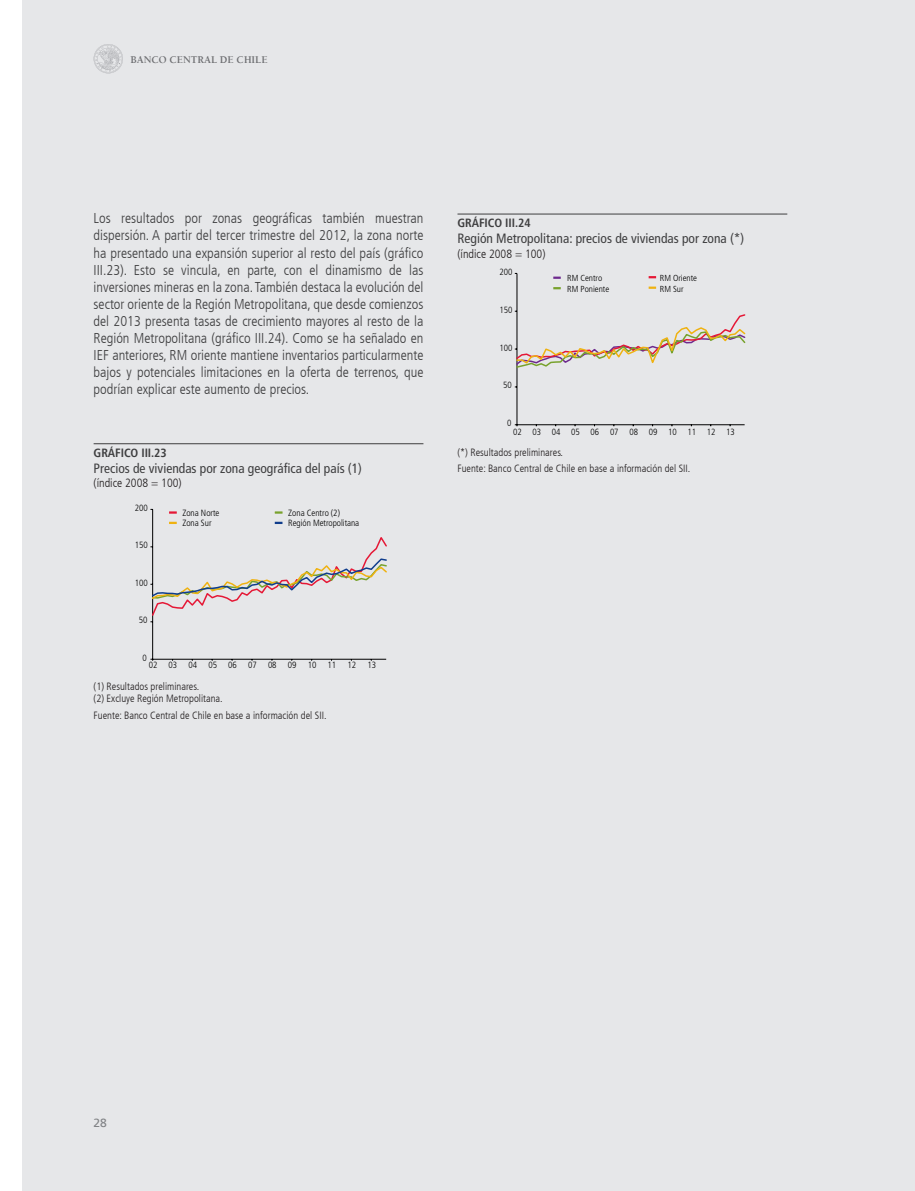
<style>
.page{position:relative;width:915px;height:1191px;background:#fff}
.page>*{position:absolute;margin:0;border:0;box-sizing:border-box;transform-origin:0 0}
.t1{font:300 condensed 14.25px/17.1px "Frutiger LT";color:#3e3e3f;text-align:justify}
.t2{font:condensed 13.5px "Frutiger LT";color:#3e3e3f}
.t3{font:300 condensed 12px "Frutiger LT";color:#231f20}
.t4{font:700 condensed 12px "Frutiger LT";letter-spacing:-.005em;color:#3e3e3f}
.t5{font:12px "Frutiger LT";color:#808285}
.t6{font:300 condensed 10.5px/12.6px "Frutiger LT";color:#231f20}
.t7{font:700 10.5px "Berkeley LT";color:#6c6d70}
.t8{font:300 condensed 9px "Frutiger LT";letter-spacing:-.005em;color:#000}
.t9{font:300 condensed 8.7px "Frutiger LT";letter-spacing:-.005em;color:#000}
</style>
<div class="page">
<div style="left:22px;top:0;width:892px;height:1191px;background:#e6e7e9"></div>
<hr style="left:914px;top:0;width:1px;height:1191px;background:#e6e7e9">
<svg style="left:94px;top:44px;width:29px;height:29px"></svg>
<hr style="left:94px;top:443px;width:329px;height:1px;background:#3e3e3f">
<hr style="left:457px;top:214px;width:330px;height:1px;background:#3e3e3f">
<svg style="left:169px;top:511px;width:8px;height:2px"></svg>
<svg style="left:169px;top:522px;width:8px;height:2px"></svg>
<svg style="left:275px;top:511px;width:7px;height:2px"></svg>
<svg style="left:275px;top:522px;width:7px;height:2px"></svg>
<hr style="left:152px;top:509px;width:1px;height:150px;background:#000">
<hr style="left:153px;top:659px;width:233px;height:1px;background:#000">
<svg style="left:150px;top:534px;width:237px;height:88px"></svg>
<svg style="left:553px;top:276px;width:7px;height:3px"></svg>
<svg style="left:553px;top:287px;width:7px;height:2px"></svg>
<svg style="left:648px;top:276px;width:8px;height:2px"></svg>
<svg style="left:648px;top:286px;width:8px;height:3px"></svg>
<hr style="left:516px;top:273px;width:1px;height:152px;background:#000">
<hr style="left:517px;top:424px;width:227px;height:1px;background:#000">
<svg style="left:514px;top:311px;width:231px;height:58px"></svg>
<p class="t7" style="left:130px;top:54px;width:139px">BANCO CENTRAL DE CHILE</p>
<p class="t1" style="left:94px;top:210px;width:331px">Los resultados por zonas geográficas también muestran dispersión. A partir del tercer trimestre del 2012, la zona norte ha presentado una expansión superior al resto del país (gráfico III.23). Esto se vincula, en parte, con el dinamismo de las inversiones mineras en la zona. También destaca la evolución del sector oriente de la Región Metropolitana, que desde comienzos del 2013 presenta tasas de crecimiento mayores al resto de la Región Metropolitana (gráfico III.24). Como se ha señalado en IEF anteriores, RM oriente mantiene inventarios particularmente bajos y potenciales limitaciones en la oferta de terrenos, que podrían explicar este aumento de precios.</p>
<p class="t4" style="left:94px;top:445px;width:75px">GRÁFICO III.23</p>
<p class="t2" style="left:94px;top:460px;width:270px">Precios de viviendas por zona geográfica del país (1)</p>
<p class="t3" style="left:94px;top:476px;width:89px">(índice 2008 = 100)</p>
<p class="t8" style="left:135px;top:502px;width:14px">200</p>
<p class="t8" style="left:135px;top:540px;width:14px">150</p>
<p class="t8" style="left:135px;top:577px;width:14px">100</p>
<p class="t8" style="left:139px;top:615px;width:10px">50</p>
<p class="t8" style="left:182px;top:508px;width:38px">Zona Norte</p>
<p class="t8" style="left:288px;top:508px;width:53px">Zona Centro (2)</p>
<p class="t8" style="left:182px;top:518px;width:31px">Zona Sur</p>
<p class="t8" style="left:288px;top:518px;width:72px">Región Metropolitana</p>
<p class="t8" style="left:142px;top:652px;width:6px">0</p>
<p class="t8" style="left:149px;top:660px;width:229px">02 03 04 05 06 07 08 09 10 11 12 13</p>
<p class="t6" style="left:94px;top:679px;width:131px">(1) Resultados preliminares.<br>(2) Excluye Región Metropolitana.</p>
<p class="t6" style="left:94px;top:709px;width:234px">Fuente: Banco Central de Chile en base a información del SII.</p>
<p class="t4" style="left:457px;top:216px;width:75px">GRÁFICO III.24</p>
<p class="t2" style="left:457px;top:231px;width:288px">Región Metropolitana: precios de viviendas por zona (*)</p>
<p class="t3" style="left:457px;top:247px;width:89px">(índice 2008 = 100)</p>
<p class="t8" style="left:499px;top:267px;width:14px">200</p>
<p class="t8" style="left:499px;top:304px;width:14px">150</p>
<p class="t8" style="left:499px;top:342px;width:14px">100</p>
<p class="t8" style="left:503px;top:380px;width:10px">50</p>
<p class="t8" style="left:507px;top:418px;width:6px">0</p>
<p class="t9" style="left:567px;top:273px;width:36px">RM Centro</p>
<p class="t9" style="left:659px;top:273px;width:39px">RM Oriente</p>
<p class="t9" style="left:567px;top:283px;width:43px">RM Poniente</p>
<p class="t9" style="left:659px;top:283px;width:25px">RM Sur</p>
<p class="t8" style="left:513px;top:427px;width:223px">02 03 04 05 06 07 08 09 10 11 12 13</p>
<p class="t6" style="left:457px;top:444px;width:234px;line-height:16.8px">(*) Resultados preliminares.<br>Fuente: Banco Central de Chile en base a información del SII.</p>
<p class="t5" style="left:94px;top:1116px;width:15px">28</p>
</div>
